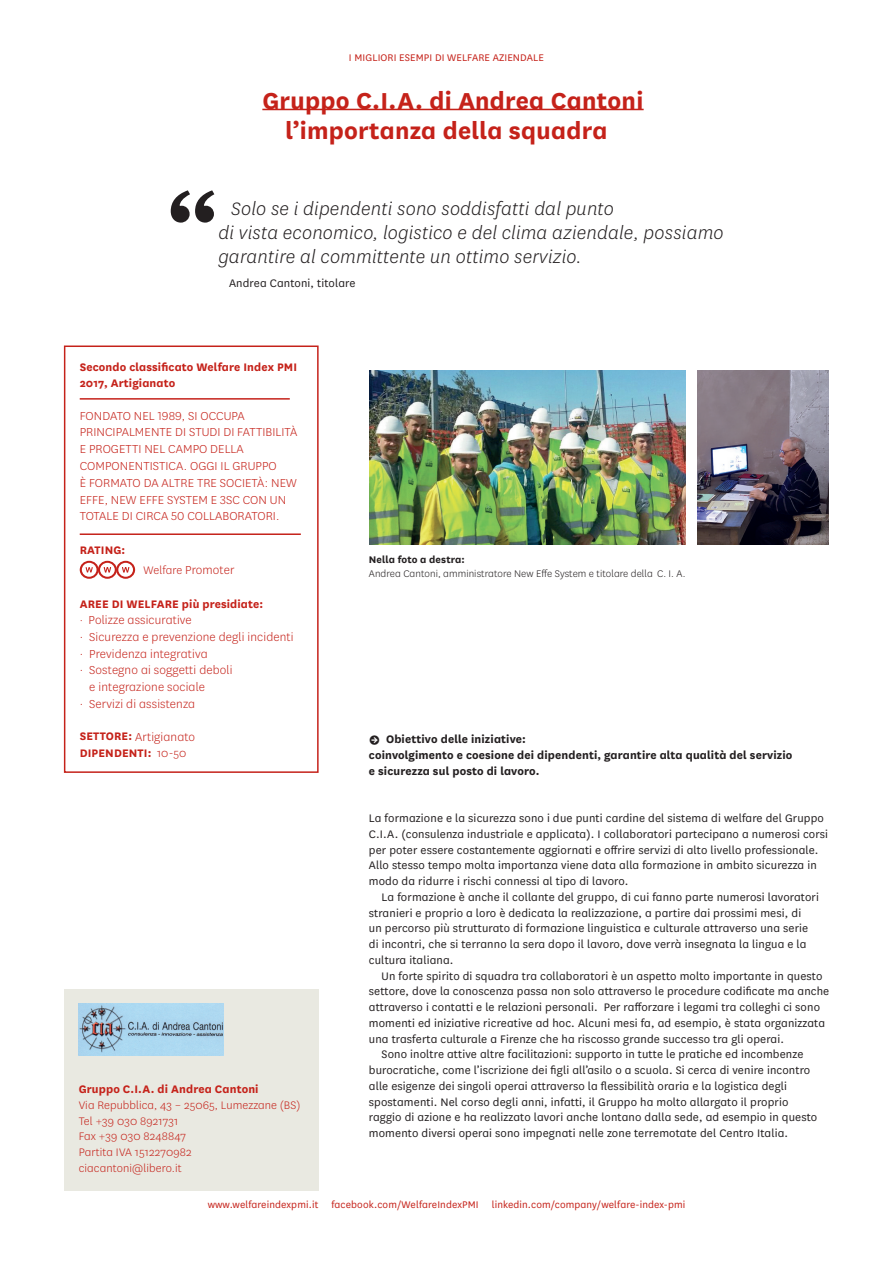
<style>
.page{position:relative;width:893px;height:1263px;background:#fff}
.page>*{position:absolute;margin:0;border:0;box-sizing:border-box;transform-origin:0 0}
.Testo{font:700 100.5px "Chronicle Text G1";color:#231f20}
.Testo-2{font:700 27px/30px "National";letter-spacing:.01em;color:#c5221a;text-align:center}
.Testo-3{font:italic 300 21px/24px "National";letter-spacing:.01em;color:#231f20}
.Dida{font:300 13.5px/16.8px "National";letter-spacing:.005em;color:#c5221a}
.Testo-4{font:12.75px/15.8px "National";letter-spacing:.01em;color:#231f20}
.Dida-2{font:300 12.75px/15.8px "National";letter-spacing:.01em;color:#c5221a}
.Testo-5{font:700 12.75px/15.8px "National";letter-spacing:.01em;color:#231f20}
.Dida-3{font:700 12.75px/15.8px "National";letter-spacing:.01em;color:#c5221a}
.t1{font:11.25px "National";letter-spacing:.01em;color:#c5221a}
.Dida-4{font:300 11.25px "National";letter-spacing:.005em;color:#231f20}
.Dida-5{font:700 11.25px "National";letter-spacing:.01em;color:#231f20}
.s1{font-size:12.75px}
.s2{font-weight:700;font-size:12.75px}
.s3{font-weight:300}
.s4{font-weight:700}
.s5{font-family:"Chronicle Text G1"}
</style>
<div class="page">
<div style="left:64px;top:989px;width:255px;height:201px;background:#e9e9e1"></div>
<hr style="left:262px;top:109px;width:382px;height:1px;background:#c5221a">
<div style="left:64px;top:345px;width:255px;height:428px;border:2px solid #c5221a"></div>
<hr style="left:80px;top:398px;width:210px;height:2px;background:#c5221a">
<hr style="left:80px;top:533px;width:221px;height:2px;background:#c5221a">
<svg style="left:80px;top:561px;width:55px;height:18px"></svg>
<img style="left:369px;top:370px;width:317px;height:174px">
<img style="left:698px;top:370px;width:131px;height:175px">
<img style="left:79px;top:1003px;width:144px;height:52px">
<p class="t1" style="left:349px;top:51px;width:197px">I MIGLIORI ESEMPI DI WELFARE AZIENDALE</p>
<p class="Testo-2" style="left:262px;top:83px;width:382px">Gruppo C.I.A. di Andrea Cantoni l’importanza della squadra</p>
<p class="Testo" style="left:166px;top:144px;width:54px">“</p>
<p class="Testo-3" style="left:218px;top:196px;width:507px;text-indent:13px">Solo se i dipendenti sono soddisfatti dal punto<br>di vista economico, logistico e del clima aziendale, possiamo garantire al committente un ottimo servizio.</p>
<p class="Testo-4" style="left:229px;top:275px;width:128px">Andrea Cantoni, titolare</p>
<p class="Dida-3" style="left:80px;top:358px;width:219px">Secondo classificato Welfare Index PMI<br>2017, Artigianato</p>
<p class="Dida" style="left:80px;top:407px;width:219px">FONDATO NEL 1989, SI OCCUPA<br>PRINCIPALMENTE DI STUDI DI FATTIBILITÀ<br>E PROGETTI NEL CAMPO DELLA<br>COMPONENTISTICA. OGGI IL GRUPPO<br>È FORMATO DA ALTRE TRE SOCIETÀ: NEW<br>EFFE, NEW EFFE SYSTEM E 3SC CON UN<br>TOTALE DI CIRCA 50 COLLABORATORI.</p>
<p class="Dida-3" style="left:80px;top:542px;width:47px">RATING:</p>
<p class="Dida" style="left:143px;top:561px;width:93px"><span class="s1">Welfare</span> Promoter</p>
<p class="Dida-3" style="left:80px;top:595px;width:185px">AREE DI WELFARE più presidiate:</p>
<p class="Dida" style="left:80px;top:611px;width:114px"><span class="s1">·</span> Polizze assicurative</p>
<p class="Dida" style="left:80px;top:628px;width:215px">· Sicurezza e prevenzione degli incidenti</p>
<p class="Dida" style="left:80px;top:645px;width:129px">· Previdenza integrativa</p>
<p class="Dida" style="left:89px;top:661px;width:145px;text-indent:-10px">· Sostegno ai soggetti deboli e integrazione sociale</p>
<p class="Dida" style="left:80px;top:695px;width:117px">· Servizi di assistenza</p>
<p class="Dida" style="left:80px;top:728px;width:117px"><span class="s2">SETTORE:</span> Artigianato</p>
<p class="Dida-3" style="left:80px;top:744px;width:108px">DIPENDENTI: <span class="s3">10-50</span></p>
<p class="Dida-2" style="left:79px;top:1081px;width:223px"><span class="s4">Gruppo C.I.A. di Andrea Cantoni<br></span>Via Repubblica, 43 – 25065, Lumezzane (BS)</p>
<p class="Dida-2" style="left:79px;top:1112px;width:101px">Tel +39 030 8921731</p>
<p class="Dida-2" style="left:79px;top:1128px;width:109px">Fax +39 030 8248847</p>
<p class="Dida-2" style="left:79px;top:1144px;width:114px">Partita IVA 1512270982</p>
<p class="Dida-2" style="left:79px;top:1160px;width:105px">ciacantoni@libero.it</p>
<p class="Dida-5" style="left:369px;top:552px;width:97px">Nella foto a destra:</p>
<p class="Dida-4" style="left:369px;top:567px;width:318px">Andrea Cantoni, amministratore New Effe System e titolare della C. I. A.</p>
<p class="Testo-5" style="left:369px;top:731px;width:425px"><span class="s5">•</span> Obiettivo delle iniziative:<br>coinvolgimento e coesione dei dipendenti, garantire alta qualità del servizio e sicurezza sul posto di lavoro.</p>
<p class="Testo-4" style="left:369px;top:810px;width:461px">La formazione e la sicurezza sono i due punti cardine del sistema di welfare del Gruppo C.I.A. (consulenza industriale e applicata). I collaboratori partecipano a numerosi corsi per poter essere costantemente aggiornati e offrire servizi di alto livello professionale.<br>Allo stesso tempo molta importanza viene data alla formazione in ambito sicurezza in modo da ridurre i rischi connessi al tipo di lavoro.</p>
<p class="Testo-4" style="left:369px;top:888px;width:452px;text-indent:13px">La formazione è anche il collante del gruppo, di cui fanno parte numerosi lavoratori stranieri e proprio a loro è dedicata la realizzazione, a partire dai prossimi mesi, di<br>un percorso più strutturato di formazione linguistica e culturale attraverso una serie di incontri, che si terranno la sera dopo il lavoro, dove verrà insegnata la lingua e la cultura italiana.</p>
<p class="Testo-4" style="left:369px;top:967px;width:462px;text-indent:13px">Un forte spirito di squadra tra collaboratori è un aspetto molto importante in questo settore, dove la conoscenza passa non solo attraverso le procedure codificate ma anche attraverso i contatti e le relazioni personali. Per rafforzare i legami tra colleghi ci sono momenti ed iniziative ricreative ad hoc. Alcuni mesi fa, ad esempio, è stata organizzata una trasferta culturale a Firenze che ha riscosso grande successo tra gli operai.</p>
<p class="Testo-4" style="left:369px;top:1046px;width:450px;text-indent:13px">Sono inoltre attive altre facilitazioni: supporto in tutte le pratiche ed incombenze burocratiche, come l’iscrizione dei figli all’asilo o a scuola. Si cerca di venire incontro alle esigenze dei singoli operai attraverso la flessibilità oraria e la logistica degli spostamenti. Nel corso degli anni, infatti, il Gruppo ha molto allargato il proprio raggio di azione e ha realizzato lavori anche lontano dalla sede, ad esempio in questo momento diversi operai sono impegnati nelle zone terremotate del Centro Italia.</p>
<p class="t1" style="left:208px;top:1197px;width:479px">www.welfareindexpmi.it facebook.com/WelfareIndexPMI linkedin.com/company/welfare-index-pmi</p>
</div>
